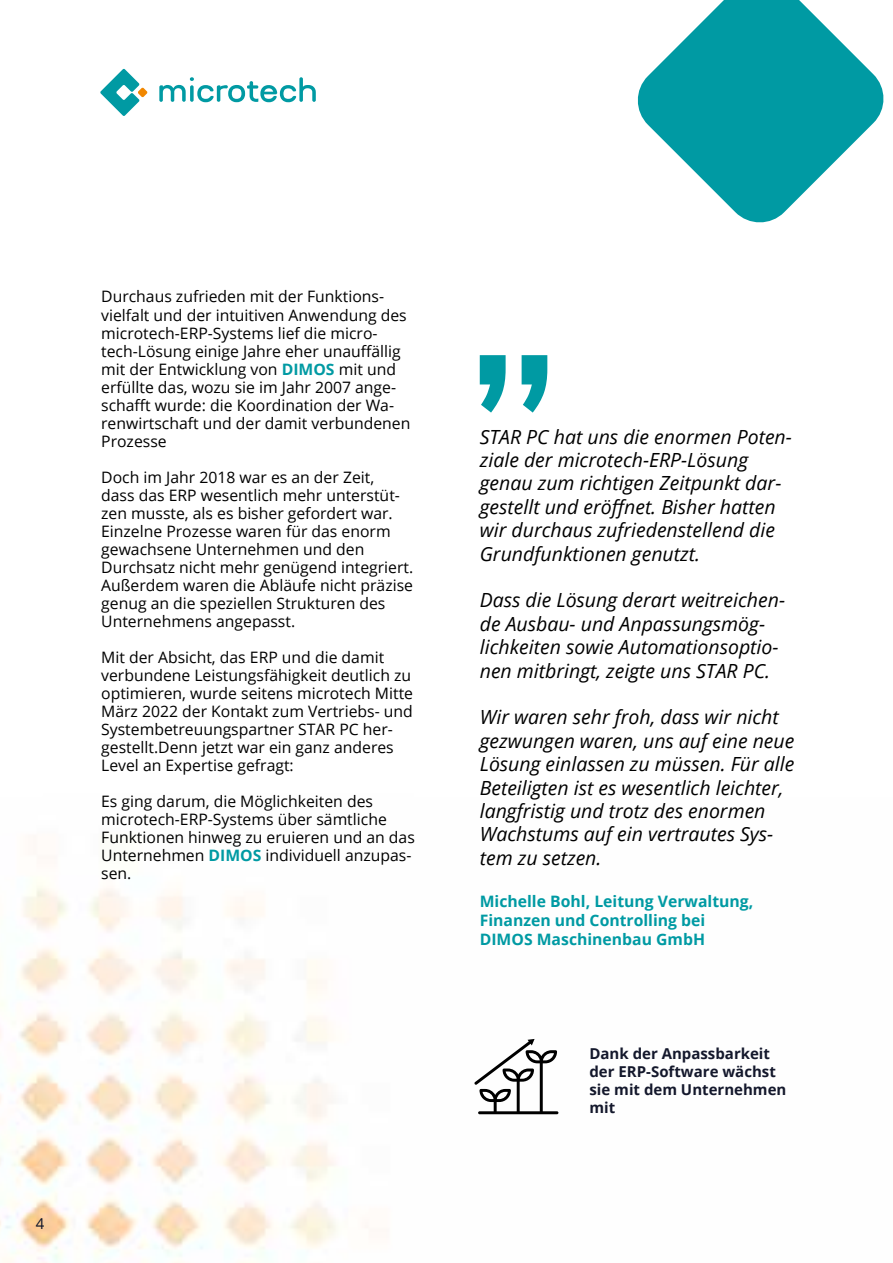
<style>
.page{position:relative;width:893px;height:1263px;background:#fff}
.page>*{position:absolute;margin:0;border:0;box-sizing:border-box;transform-origin:0 0}
.t1{font:italic 19.5px/23.4px "Open Sans";color:#000}
.t2{font:15.75px/18px "Open Sans";color:#000}
.t3{font:700 15.75px/18.9px "Open Sans";color:#009aa3}
.t4{font:700 15px/18px "Open Sans";color:#14182c}
.t5{font:15px "Open Sans";color:#0b122a}
.s1{font-weight:700;color:#009aa3}
</style>
<div class="page">
<img style="left:0;top:879px;width:559px;height:384px">
<svg style="left:100px;top:69px;width:47px;height:47px"></svg>
<svg style="left:159px;top:77px;width:157px;height:25px"></svg>
<svg style="left:637px;top:0;width:247px;height:223px;fill:#009aa3"></svg>
<svg style="left:480px;top:355px;width:67px;height:58px"></svg>
<svg style="left:474px;top:1039px;width:84px;height:75px"></svg>
<p class="t2" style="left:101px;top:287px;width:311px">Durchaus zufrieden mit der Funktions&shy;vielfalt und der intuitiven Anwendung des microtech-ERP-Systems lief die micro&shy;tech-Lösung einige Jahre eher unauffällig mit der Entwicklung von <span class="s1">DIMOS</span> mit und erfüllte das, wozu sie im Jahr 2007 ange&shy;schafft wurde: die Koordination der Wa&shy;renwirtschaft und der damit verbundenen Prozesse</p>
<p class="t2" style="left:101px;top:467px;width:313px">Doch im Jahr 2018 war es an der Zeit,<br>dass das ERP wesentlich mehr unterstüt&shy;zen musste, als es bisher gefordert war.<br>Einzelne Prozesse waren für das enorm gewachsene Unternehmen und den Durchsatz nicht mehr genügend integriert.<br>Außerdem waren die Abläufe nicht präzise genug an die speziellen Strukturen des Unternehmens angepasst.</p>
<p class="t2" style="left:101px;top:647px;width:313px">Mit der Absicht, das ERP und die damit verbundene Leistungsfähigkeit deutlich zu optimieren, wurde seitens microtech Mitte März 2022 der Kontakt zum Vertriebs- und Systembetreuungspartner STAR PC her&shy;gestellt.Denn jetzt war ein ganz anderes Level an Expertise gefragt:</p>
<p class="t2" style="left:101px;top:791px;width:315px">Es ging darum, die Möglichkeiten des microtech-ERP-Systems über sämtliche<br>Funktionen hinweg zu eruieren und an das<br>Unternehmen <span class="s1">DIMOS</span> individuell anzupas&shy;sen.</p>
<p class="t5" style="left:36px;top:1213px;width:10px">4</p>
<p class="t1" style="left:480px;top:424px;width:314px">STAR PC hat uns die enormen Poten&shy;ziale der microtech-ERP-Lösung genau zum richtigen Zeitpunkt dar&shy;gestellt und eröffnet. Bisher hatten wir durchaus zufriedenstellend die Grundfunktionen genutzt.</p>
<p class="t1" style="left:480px;top:588px;width:307px">Dass die Lösung derart weitreichen&shy;de Ausbau- und Anpassungsmög&shy;lichkeiten sowie Automationsoptio&shy;nen mitbringt, zeigte uns STAR PC.</p>
<p class="t1" style="left:480px;top:705px;width:316px">Wir waren sehr froh, dass wir nicht gezwungen waren, uns auf eine neue<br>Lösung einlassen zu müssen. Für alle<br>Beteiligten ist es wesentlich leichter, langfristig und trotz des enormen<br>Wachstums auf ein vertrautes Sys&shy;tem zu setzen.</p>
<p class="t3" style="left:480px;top:892px;width:275px">Michelle Bohl, Leitung Verwaltung,<br>Finanzen und Controlling bei<br>DIMOS Maschinenbau GmbH</p>
<p class="t4" style="left:589px;top:1044px;width:198px">Dank der Anpassbarkeit der ERP-Software wächst sie mit dem Unternehmen mit</p>
</div>
